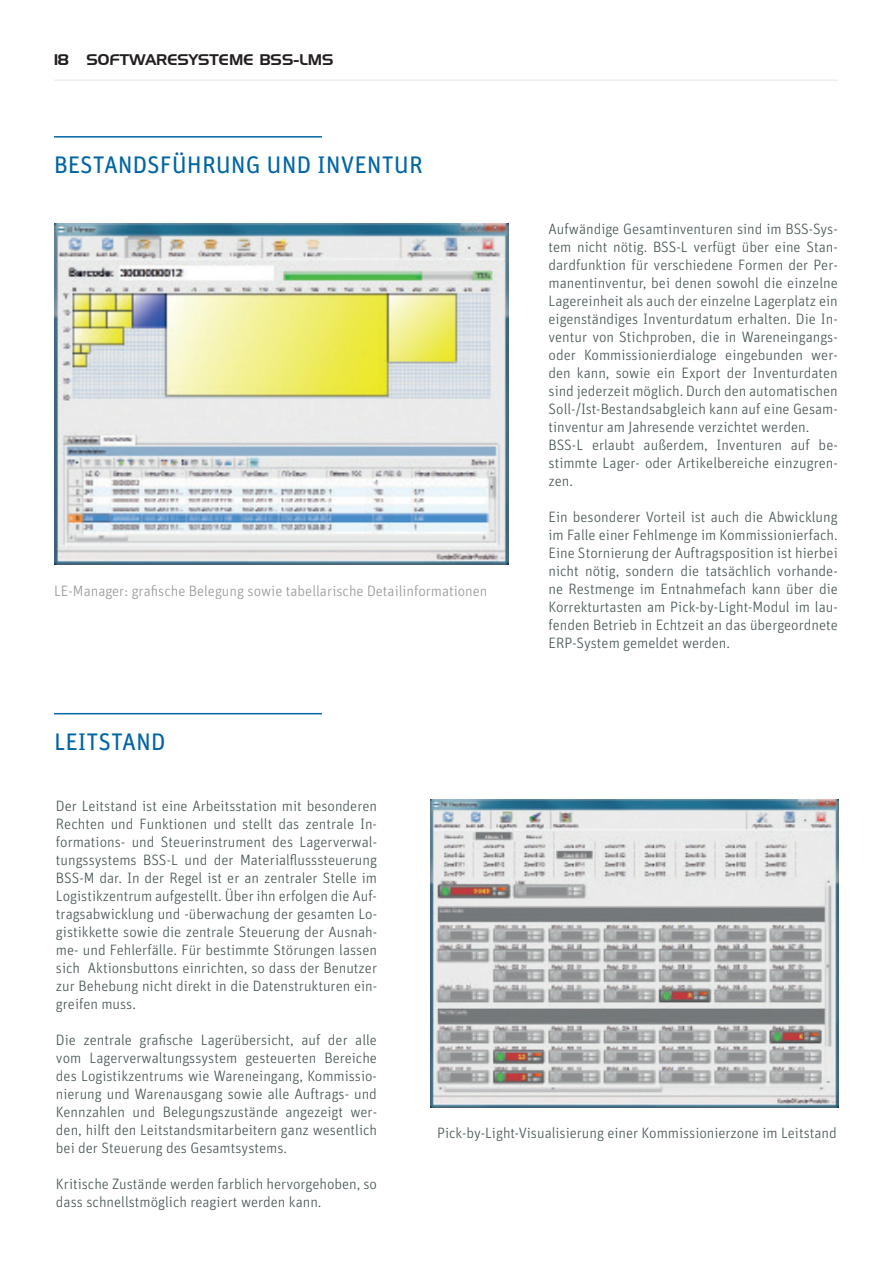
<style>
.page{position:relative;width:893px;height:1263px;background:#fff}
.page>*{position:absolute;margin:0;border:0;box-sizing:border-box;transform-origin:0 0}
.t1{font:24px "Unit Pro";color:#0065a4}
.t2{font:300 15px/18px "Unit Pro";color:#435151;text-align:justify}
.t3{font:300 15px "Unit Pro";color:#939598}
.t4{font:15px "Handel Gothic BT";color:#231f20}
</style>
<div class="page">
<hr style="left:54px;top:80px;width:784px;height:1px;background:#eeeeef">
<hr style="left:54px;top:136px;width:268px;height:2px;background:#0065a4">
<img style="left:54px;top:223px;width:454px;height:341px">
<hr style="left:54px;top:713px;width:268px;height:1px;background:#0065a4">
<img style="left:431px;top:799px;width:408px;height:308px">
<p class="t4" style="left:54px;top:51px;width:281px">18 SOFTWARESYSTEME BSS-LMS</p>
<h1 class="t1" style="left:54px;top:150px;width:370px">BESTANDSFÜHRUNG UND INVENTUR</h1>
<p class="t3" style="left:54px;top:582px;width:435px">LE-Manager: grafische Belegung sowie tabellarische Detailinformationen</p>
<h1 class="t1" style="left:54px;top:726px;width:113px">LEITSTAND</h1>
<p class="t2" style="left:549px;top:220px;width:291px;text-align:left">Aufwändige Gesamtinventuren sind im BSS-Sys&shy;tem nicht nötig. BSS-L verfügt über eine Stan&shy;dardfunktion für verschiedene Formen der Per&shy;manentinventur, bei denen sowohl die einzelne Lagereinheit als auch der einzelne Lagerplatz ein eigenständiges Inventurdatum erhalten. Die In&shy;ventur von Stichproben, die in Wareneingangs&shy;oder Kommissionierdialoge eingebunden wer&shy;den kann, sowie ein Export der Inventurdaten sind jederzeit möglich. Durch den automatischen Soll-/Ist-Bestandsabgleich kann auf eine Gesam&shy;tinventur am Jahresende verzichtet werden.<br>BSS-L erlaubt außerdem, Inventuren auf be&shy;stimmte Lager- oder Artikelbereiche einzugren&shy;zen.</p>
<p class="t2" style="left:549px;top:508px;width:291px">Ein besonderer Vorteil ist auch die Abwicklung im Falle einer Fehlmenge im Kommissionierfach.<br>Eine Stornierung der Auftragsposition ist hierbei nicht nötig, sondern die tatsächlich vorhande&shy;ne Restmenge im Entnahmefach kann über die Korrekturtasten am Pick-by-Light-Modul im lau&shy;fenden Betrieb in Echtzeit an das übergeordnete ERP-System gemeldet werden.</p>
<p class="t2" style="left:56px;top:797px;width:323px">Der Leitstand ist eine Arbeitsstation mit besonderen Rechten und Funktionen und stellt das zentrale In&shy;formations- und Steuerinstrument des Lagerverwal&shy;tungssystems BSS-L und der Materialflusssteuerung BSS-M dar. In der Regel ist er an zentraler Stelle im Logistikzentrum aufgestellt. Über ihn erfolgen die Auf&shy;tragsabwicklung und -überwachung der gesamten Lo&shy;gistikkette sowie die zentrale Steuerung der Ausnah&shy;me- und Fehlerfälle. Für bestimmte Störungen lassen sich Aktionsbuttons einrichten, so dass der Benutzer zur Behebung nicht direkt in die Datenstrukturen ein&shy;greifen muss.</p>
<p class="t2" style="left:56px;top:1031px;width:323px">Die zentrale grafische Lagerübersicht, auf der alle vom Lagerverwaltungssystem gesteuerten Bereiche des Logistikzentrums wie Wareneingang, Kommissio&shy;nierung und Warenausgang sowie alle Auftrags- und Kennzahlen und Belegungszustände angezeigt wer&shy;den, hilft den Leitstandsmitarbeitern ganz wesentlich bei der Steuerung des Gesamtsystems.</p>
<p class="t2" style="left:56px;top:1175px;width:323px">Kritische Zustände werden farblich hervorgehoben, so dass schnellstmöglich reagiert werden kann.</p>
<p class="t2" style="left:437px;top:1124px;width:401px">Pick-by-Light-Visualisierung einer Kommissionierzone im Leitstand</p>
</div>
